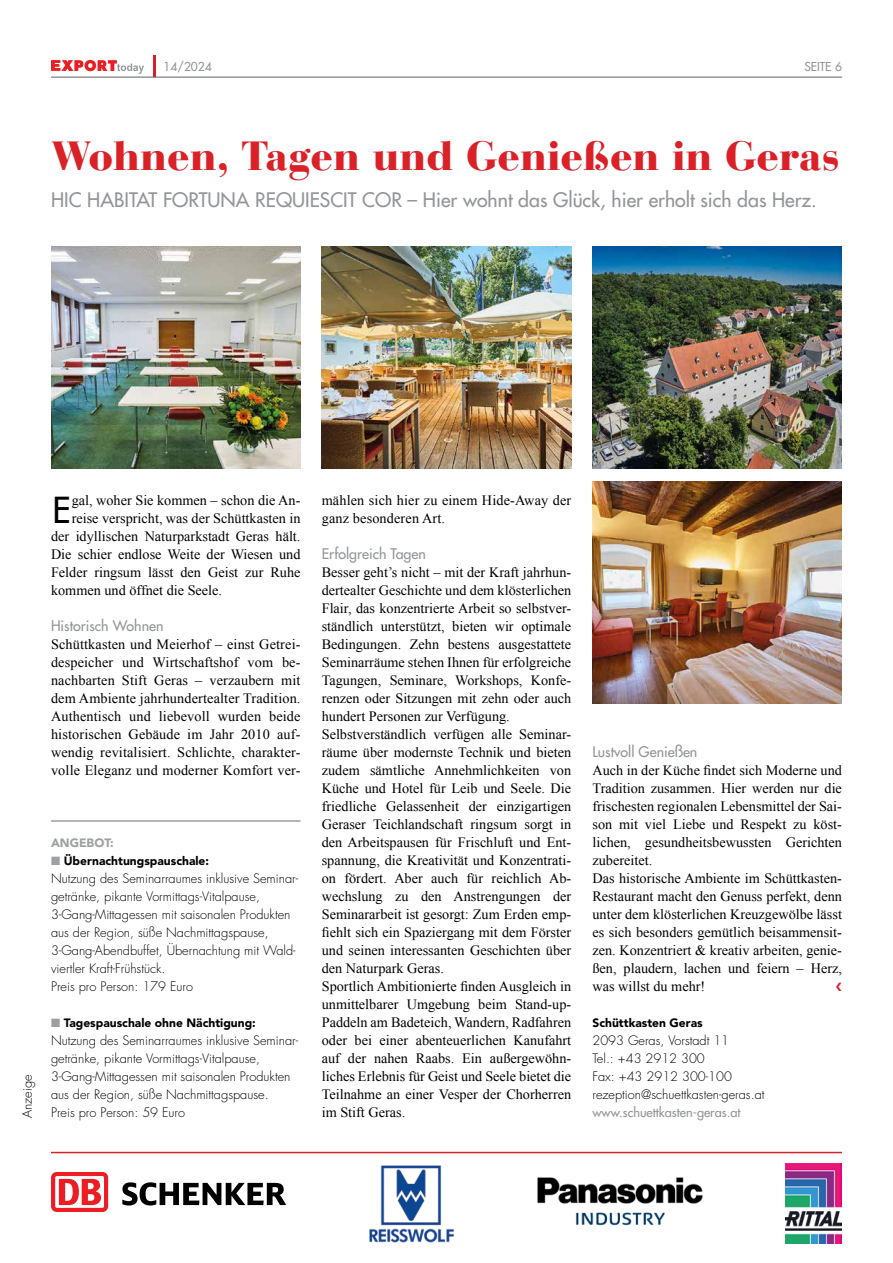
<style>
.page{position:relative;width:893px;height:1263px;background:#fff}
.page>*{position:absolute;margin:0;border:0;box-sizing:border-box;transform-origin:0 0}
.t1{font:900 40.5px "Bauer Bodoni Std";color:#da2128}
.t2{font:500 34.95px "Futura Std";color:#000}
.t3{font:500 19.5px "Futura Std";color:#939598}
.t4{font:14.25px/18px "Times New Roman";color:#000}
.t5{font:500 14.25px "Futura Std";color:#939598}
.t6{font:300 12.75px/18px "Futura Std";color:#000}
.t7{font:500 12.75px "Futura Std";color:#939598}
.t8{font:900 12px "Avenir LT Std";color:#000}
.t9{font:500 12px "Futura Std";color:#939598}
.t10{font:900 12px "Avenir LT Std";color:#9d9fa2}
.s1{color:#9d9fa2}
</style>
<div class="page">
<hr style="left:51px;top:76px;width:791px;height:2px;background:#939598">
<hr style="left:153px;top:55px;width:2px;height:21px;background:#da2128">
<svg style="left:51px;top:60px;width:93px;height:14px"></svg>
<div style="left:51px;top:1172px;width:57px;height:40px;background:#ed1d24;border-radius:6px"></div>
<svg style="left:55px;top:1176px;width:49px;height:32px"></svg>
<svg style="left:59px;top:1179px;width:42px;height:26px"></svg>
<svg style="left:122px;top:1182px;width:164px;height:23px"></svg>
<img style="left:786px;top:1164px;width:56px;height:79px">
<img style="left:369px;top:1165px;width:85px;height:78px">
<hr style="left:51px;top:1152px;width:791px;height:1px;background:#da2128">
<img style="left:537px;top:1177px;width:166px;height:49px">
<img style="left:322px;top:247px;width:249px;height:222px">
<img style="left:593px;top:247px;width:249px;height:222px">
<img style="left:51px;top:247px;width:249px;height:222px">
<img style="left:593px;top:481px;width:249px;height:222px">
<hr style="left:51px;top:820px;width:249px;height:2px;background:#9d9fa2">
<p class="t9" style="left:164px;top:59px;width:50px">14/2024</p>
<p class="t9" style="left:804px;top:59px;width:39px">SEITE 6</p>
<h1 class="t1" style="left:51px;top:131px;width:790px">Wohnen, Tagen und Genießen in Geras</h1>
<h3 class="t3" style="left:51px;top:187px;width:767px">HIC HABITAT FORTUNA REQUIESCIT COR – Hier wohnt das Glück, hier erholt sich das Herz.</h3>
<h2 class="t2" style="left:52px;top:488px;width:20px">E</h2>
<p class="t4" style="left:72px;top:491px;width:230px">gal, woher Sie kommen – schon die An-</p>
<p class="t4" style="left:72px;top:509px;width:230px">reise verspricht, was der Schüttkasten in</p>
<p class="t4" style="left:51px;top:527px;width:251px">der idyllischen Naturparkstadt Geras hält.</p>
<p class="t4" style="left:51px;top:545px;width:251px">Die schier endlose Weite der Wiesen und</p>
<p class="t4" style="left:51px;top:563px;width:251px">Felder ringsum lässt den Geist zur Ruhe</p>
<p class="t4" style="left:51px;top:581px;width:173px">kommen und öffnet die Seele.</p>
<p class="t5" style="left:51px;top:617px;width:114px">Historisch Wohnen</p>
<p class="t4" style="left:51px;top:635px;width:251px;text-align:justify">Schüttkasten und Meierhof – einst Getrei&shy;despeicher und Wirtschaftshof vom be&shy;nachbarten Stift Geras – verzaubern mit dem Ambiente jahrhundertealter Tradition.<br>Authentisch und liebevoll wurden beide historischen Gebäude im Jahr 2010 auf&shy;wendig revitalisiert. Schlichte, charakter&shy;volle Eleganz und moderner Komfort ver-</p>
<p class="t6" style="left:19px;top:1118px;width:45px;rotate:-90deg">Anzeige</p>
<p class="t10" style="left:51px;top:836px;width:64px">ANGEBOT:</p>
<p class="t8" style="left:51px;top:854px;width:160px"><span class="s1">■</span> Übernachtungspauschale:</p>
<p class="t6" style="left:51px;top:870px;width:249px">Nutzung des Seminarraumes inklusive Seminar&shy;getränke, pikante Vormittags-Vitalpause, 3-Gang-Mittagessen mit saisonalen Produkten aus der Region, süße Nachmittagspause, 3-Gang-Abendbuffet, Übernachtung mit Wald&shy;viertler Kraft-Frühstück.<br>Preis pro Person: 179 Euro</p>
<p class="t8" style="left:51px;top:1016px;width:206px"><span class="s1">■</span> Tagespauschale ohne Nächtigung:</p>
<p class="t6" style="left:51px;top:1032px;width:249px">Nutzung des Seminarraumes inklusive Seminar&shy;getränke, pikante Vormittags-Vitalpause, 3-Gang-Mittagessen mit saisonalen Produkten aus der Region, süße Nachmittagspause.<br>Preis pro Person: 59 Euro</p>
<p class="t4" style="left:322px;top:491px;width:251px">mählen sich hier zu einem Hide-Away der ganz besonderen Art.</p>
<p class="t5" style="left:322px;top:545px;width:106px">Erfolgreich Tagen</p>
<p class="t4" style="left:322px;top:563px;width:251px">Besser geht’s nicht – mit der Kraft jahrhun&shy;dertealter Geschichte und dem klösterlichen Flair, das konzentrierte Arbeit so selbstver&shy;ständlich unterstützt, bieten wir optimale Bedingungen. Zehn bestens ausgestattete Seminarräume stehen Ihnen für erfolgreiche Tagungen, Seminare, Workshops, Konfe&shy;renzen oder Sitzungen mit zehn oder auch hundert Personen zur Verfügung.<br>Selbstverständlich verfügen alle Seminar&shy;räume über modernste Technik und bieten zudem sämtliche Annehmlichkeiten von Küche und Hotel für Leib und Seele. Die friedliche Gelassenheit der einzigartigen Geraser Teichlandschaft ringsum sorgt in den Arbeitspausen für Frischluft und Ent&shy;spannung, die Kreativität und Konzentrati&shy;on fördert. Aber auch für reichlich Ab&shy;wechslung zu den Anstrengungen der Seminararbeit ist gesorgt: Zum Erden emp&shy;fiehlt sich ein Spaziergang mit dem Förster und seinen interessanten Geschichten über den Naturpark Geras.<br>Sportlich Ambitionierte finden Ausgleich in unmittelbarer Umgebung beim Stand-up-Paddeln am Badeteich, Wandern, Radfahren oder bei einer abenteuerlichen Kanufahrt auf der nahen Raabs. Ein außergewöhn&shy;liches Erlebnis für Geist und Seele bietet die Teilnahme an einer Vesper der Chorherren im Stift Geras.</p>
<p class="t5" style="left:592px;top:743px;width:106px">Lustvoll Genießen</p>
<p class="t4" style="left:592px;top:761px;width:251px">Auch in der Küche findet sich Moderne und Tradition zusammen. Hier werden nur die frischesten regionalen Lebensmittel der Sai&shy;son mit viel Liebe und Respekt zu köst&shy;lichen, gesundheitsbewussten Gerichten zubereitet.<br>Das historische Ambiente im Schüttkasten-Restaurant macht den Genuss perfekt, denn unter dem klösterlichen Kreuzgewölbe lässt es sich besonders gemütlich beisammensit&shy;zen. Konzentriert &amp; kreativ arbeiten, genie&shy;ßen, plaudern, lachen und feiern – Herz, was willst du mehr!</p>
<p class="t8" style="left:592px;top:1016px;width:112px">Schüttkasten Geras</p>
<p class="t6" style="left:592px;top:1032px;width:173px">2093 Geras, Vorstadt 11<br>Tel.: +43 2912 300<br>Fax: +43 2912 300-100 rezeption@schuettkasten-geras.at</p>
<p class="t7" style="left:592px;top:1104px;width:150px">www.schuettkasten-geras.at</p>
</div>
